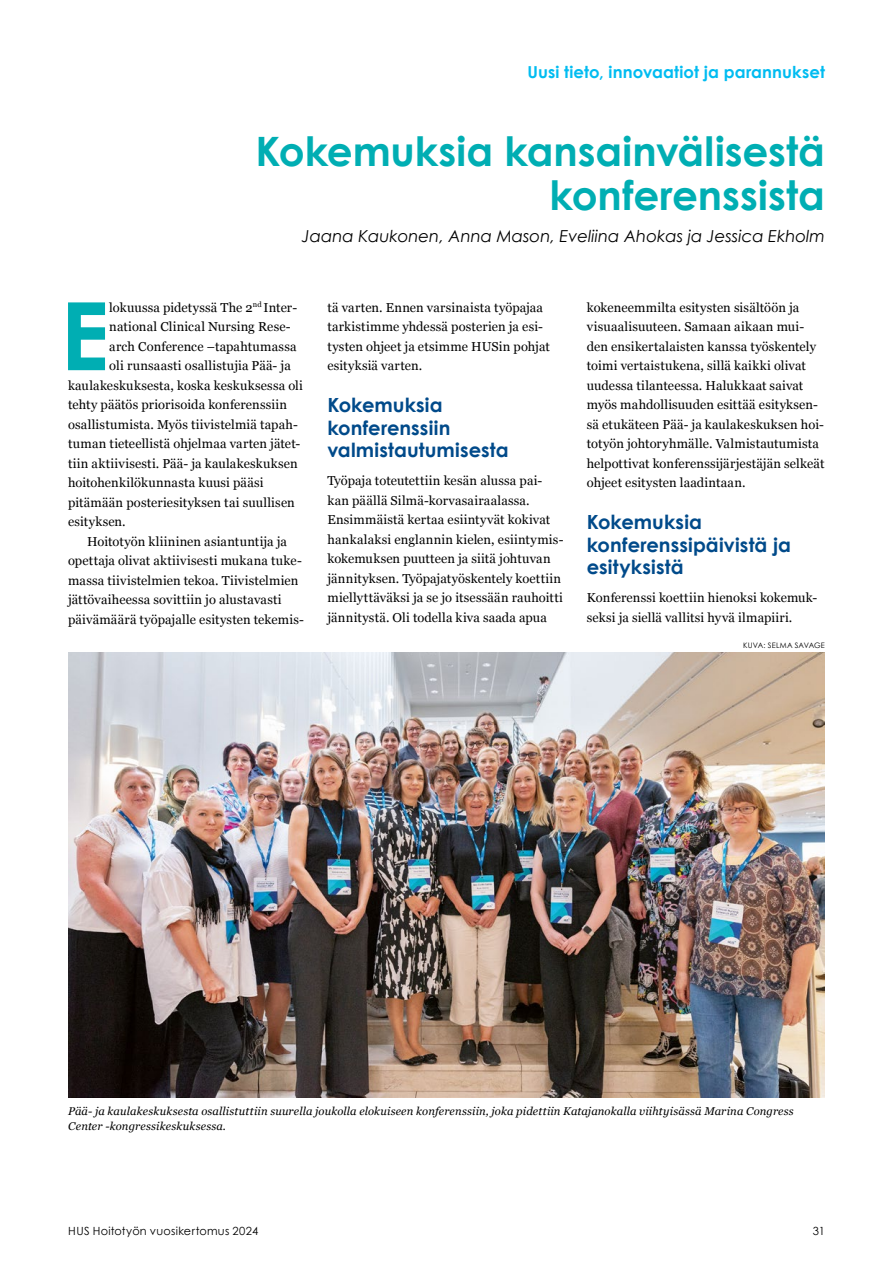
<style>
.page{position:relative;width:893px;height:1263px;background:#fff}
.page>*{position:absolute;margin:0;border:0;box-sizing:border-box;transform-origin:0 0}
.Leipis_anfangi_P{font:700 94.35px "Century Gothic";color:#00aeb3}
.Otsikko_27_H3{font:700 40.5px/43.5px "Century Gothic";color:#00aeb3;text-align:right}
.Otsikko_15_H3{font:700 19.5px/22.5px "Century Gothic";letter-spacing:.005em;color:#004a8a}
.Kirjoittaja_P{font:italic 16.5px "Century Gothic";color:#000}
.t1{font:700 16.5px "Century Gothic";letter-spacing:.005em;color:#00bcf1}
.Leipis_P{font:12.9px/19.5px "Georgia";letter-spacing:.01em;color:#000}
.Leipis_anfangi_P-2{font:12.9px "Georgia";letter-spacing:.01em;color:#000}
.Leipis_sisennetty_P{font:12.9px/19.5px "Georgia";letter-spacing:.01em;color:#000}
.kuvateksti_P{font:italic 11.25px/15px "Georgia";letter-spacing:.015em;color:#000}
.t2{font:11.25px "Century Gothic";letter-spacing:.025em;color:#000}
.kuva_credit_P{font:7.5px "Century Gothic";letter-spacing:.02em;color:#000}
</style>
<div class="page">
<img style="left:68px;top:652px;width:757px;height:445px">
<p class="t1" style="left:527px;top:59px;width:299px">Uusi tieto, innovaatiot ja parannukset</p>
<h3 class="Otsikko_27_H3" style="left:256px;top:128px;width:571px">Kokemuksia kansainvälisestä konferenssista</h3>
<p class="Kirjoittaja_P" style="left:302px;top:225px;width:524px">Jaana Kaukonen, Anna Mason, Eveliina Ahokas ja Jessica Ekholm</p>
<p class="Leipis_anfangi_P" style="left:60px;top:264px;width:51px">E</p>
<p class="Leipis_anfangi_P-2" style="left:109px;top:298px;width:189px">lokuussa pidetyssä The 2<sup>nd</sup> Inter-</p>
<p class="Leipis_anfangi_P-2" style="left:109px;top:317px;width:183px">national Clinical Nursing Rese-</p>
<p class="Leipis_anfangi_P-2" style="left:109px;top:337px;width:189px">arch Conference –tapahtumassa</p>
<p class="Leipis_anfangi_P-2" style="left:109px;top:356px;width:183px">oli runsaasti osallistujia Pää- ja</p>
<p class="Leipis_anfangi_P-2" style="left:68px;top:376px;width:236px">kaulakeskuksesta, koska keskuksessa oli</p>
<p class="Leipis_anfangi_P-2" style="left:68px;top:395px;width:221px">tehty päätös priorisoida konferenssiin</p>
<p class="Leipis_anfangi_P-2" style="left:68px;top:415px;width:231px">osallistumista. Myös tiivistelmiä tapah-</p>
<p class="Leipis_anfangi_P-2" style="left:68px;top:434px;width:234px">tuman tieteellistä ohjelmaa varten jätet-</p>
<p class="Leipis_anfangi_P-2" style="left:68px;top:454px;width:231px">tiin aktiivisesti. Pää- ja kaulakeskuksen</p>
<p class="Leipis_anfangi_P-2" style="left:68px;top:473px;width:197px">hoitohenkilökunnasta kuusi pääsi</p>
<p class="Leipis_anfangi_P-2" style="left:68px;top:493px;width:228px">pitämään posteriesityksen tai suullisen</p>
<p class="Leipis_anfangi_P-2" style="left:68px;top:512px;width:59px">esityksen.</p>
<p class="Leipis_sisennetty_P" style="left:68px;top:531px;width:237px;text-indent:19px">Hoitotyön kliininen asiantuntija ja opettaja olivat aktiivisesti mukana tuke&shy;massa tiivistelmien tekoa. Tiivistelmien jättövaiheessa sovittiin jo alustavasti päivämäärä työpajalle esitysten tekemis-</p>
<p class="Leipis_sisennetty_P" style="left:327px;top:297px;width:224px">tä varten. Ennen varsinaista työpajaa tarkistimme yhdessä posterien ja esi&shy;tysten ohjeet ja etsimme HUSin pohjat esityksiä varten.</p>
<p class="Otsikko_15_H3" style="left:327px;top:393px;width:183px">Kokemuksia konferenssiin valmistautumisesta</p>
<p class="Leipis_P" style="left:327px;top:470px;width:238px">Työpaja toteutettiin kesän alussa pai&shy;kan päällä Silmä-korvasairaalassa.<br>Ensimmäistä kertaa esiintyvät kokivat hankalaksi englannin kielen, esiintymis&shy;kokemuksen puutteen ja siitä johtuvan jännityksen. Työpajatyöskentely koettiin miellyttäväksi ja se jo itsessään rauhoitti jännitystä. Oli todella kiva saada apua</p>
<p class="Leipis_P" style="left:587px;top:297px;width:239px">kokeneemmilta esitysten sisältöön ja visuaalisuuteen. Samaan aikaan mui&shy;den ensikertalaisten kanssa työskentely toimi vertaistukena, sillä kaikki olivat uudessa tilanteessa. Halukkaat saivat myös mahdollisuuden esittää esityksen&shy;sä etukäteen Pää- ja kaulakeskuksen hoi&shy;totyön johtoryhmälle. Valmistautumista helpottivat konferenssijärjestäjän selkeät ohjeet esitysten laadintaan.</p>
<p class="Otsikko_15_H3" style="left:587px;top:510px;width:206px">Kokemuksia konferenssipäivistä ja esityksistä</p>
<p class="Leipis_P" style="left:587px;top:587px;width:232px">Konferenssi koettiin hienoksi kokemuk&shy;seksi ja siellä vallitsi hyvä ilmapiiri.</p>
<p class="kuva_credit_P" style="left:743px;top:640px;width:83px">KUVA: SELMA SAVAGE</p>
<p class="kuvateksti_P" style="left:68px;top:1103px;width:727px">Pää- ja kaulakeskuksesta osallistuttiin suurella joukolla elokuiseen konferenssiin, joka pidettiin Katajanokalla viihtyisässä Marina Congress<br>Center -kongressikeskuksessa.</p>
<p class="t2" style="left:68px;top:1223px;width:192px">HUS Hoitotyön vuosikertomus 2024</p>
<p class="t2" style="left:813px;top:1223px;width:14px">31</p>
</div>
